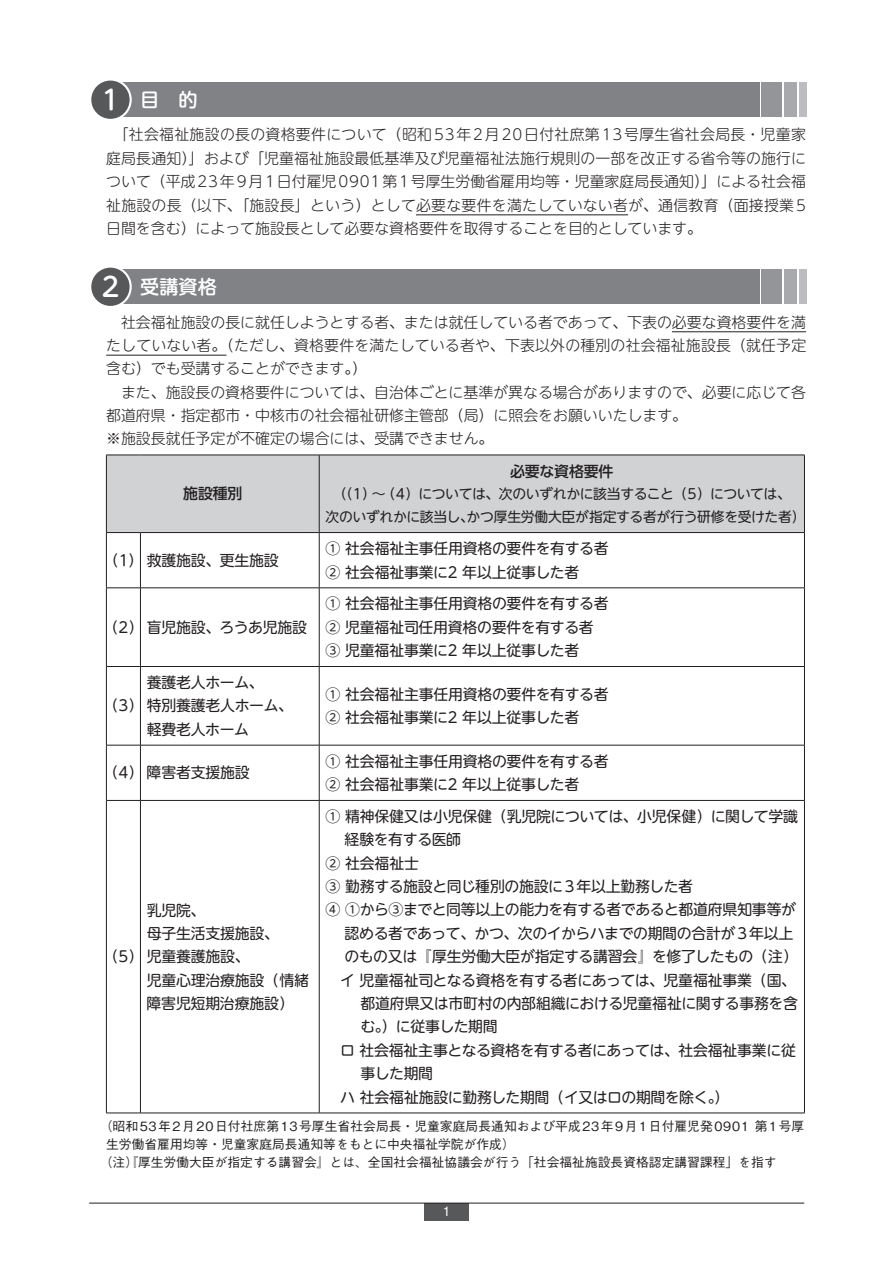
<style>
.page{position:relative;width:895px;height:1264px;background:#fff}
.page>*{position:absolute;margin:0;border:0;box-sizing:border-box;transform-origin:0 0}
.t1{font:500 19.2px "UD Shin M Go Pr 6";color:#fff}
.t2{font:14.85px/23.4px "UD Shin M Go Pr 6";letter-spacing:-.02em;color:#231f20}
.t3{font:300 14.85px/23.4px "UD Shin M Go Pr 6";color:#231f20;text-align:justify}
.t4{font:500 14.85px "UD Shin Go Pr 6";letter-spacing:-.01em;color:#231f20}
.t5{font:13.8px/23.4px "UD Shin M Go Pr 6";letter-spacing:-.025em;color:#231f20;text-align:center}
.t6{font:500 12.75px "Gothic BBB Pr 6";color:#231f20}
.t7{font:500 12.75px "Gothic BBB Pr 6";color:#fff}
.s1{font-size:26.55px}
</style>
<div class="page">
<hr style="left:416px;top:215px;width:211px;height:1px;background:#231f20">
<hr style="left:671px;top:332px;width:134px;height:1px;background:#231f20">
<hr style="left:106px;top:355px;width:120px;height:1px;background:#231f20">
<div style="left:107px;top:456px;width:696px;height:76px;background:#d1d2d4"></div>
<hr style="left:106px;top:455px;width:34px;height:1px;background:#231f20">
<hr style="left:106px;top:455px;width:1px;height:77px;background:#231f20">
<hr style="left:140px;top:455px;width:179px;height:1px;background:#231f20">
<hr style="left:319px;top:455px;width:485px;height:1px;background:#231f20">
<hr style="left:319px;top:455px;width:1px;height:77px;background:#231f20">
<hr style="left:803px;top:455px;width:1px;height:77px;background:#231f20">
<hr style="left:106px;top:532px;width:34px;height:1px;background:#231f20">
<hr style="left:106px;top:533px;width:1px;height:55px;background:#231f20">
<hr style="left:140px;top:532px;width:179px;height:1px;background:#231f20">
<hr style="left:140px;top:533px;width:1px;height:55px;background:#231f20">
<hr style="left:319px;top:532px;width:485px;height:1px;background:#231f20">
<hr style="left:319px;top:533px;width:1px;height:55px;background:#231f20">
<hr style="left:803px;top:533px;width:1px;height:55px;background:#231f20">
<hr style="left:106px;top:588px;width:34px;height:1px;background:#231f20">
<hr style="left:106px;top:588px;width:1px;height:78px;background:#231f20">
<hr style="left:140px;top:588px;width:179px;height:1px;background:#231f20">
<hr style="left:140px;top:588px;width:1px;height:78px;background:#231f20">
<hr style="left:319px;top:588px;width:485px;height:1px;background:#231f20">
<hr style="left:319px;top:588px;width:1px;height:78px;background:#231f20">
<hr style="left:803px;top:588px;width:1px;height:78px;background:#231f20">
<hr style="left:106px;top:666px;width:34px;height:1px;background:#231f20">
<hr style="left:106px;top:667px;width:1px;height:78px;background:#231f20">
<hr style="left:140px;top:666px;width:179px;height:1px;background:#231f20">
<hr style="left:140px;top:667px;width:1px;height:78px;background:#231f20">
<hr style="left:319px;top:666px;width:485px;height:1px;background:#231f20">
<hr style="left:319px;top:667px;width:1px;height:78px;background:#231f20">
<hr style="left:803px;top:667px;width:1px;height:78px;background:#231f20">
<hr style="left:106px;top:745px;width:34px;height:1px;background:#231f20">
<hr style="left:106px;top:745px;width:1px;height:55px;background:#231f20">
<hr style="left:140px;top:745px;width:179px;height:1px;background:#231f20">
<hr style="left:140px;top:745px;width:1px;height:55px;background:#231f20">
<hr style="left:319px;top:745px;width:485px;height:1px;background:#231f20">
<hr style="left:319px;top:745px;width:1px;height:55px;background:#231f20">
<hr style="left:803px;top:745px;width:1px;height:55px;background:#231f20">
<hr style="left:106px;top:800px;width:34px;height:1px;background:#231f20">
<hr style="left:106px;top:801px;width:1px;height:312px;background:#231f20">
<hr style="left:140px;top:800px;width:179px;height:1px;background:#231f20">
<hr style="left:140px;top:801px;width:1px;height:312px;background:#231f20">
<hr style="left:319px;top:800px;width:485px;height:1px;background:#231f20">
<hr style="left:319px;top:801px;width:1px;height:312px;background:#231f20">
<hr style="left:803px;top:801px;width:1px;height:312px;background:#231f20">
<hr style="left:106px;top:1113px;width:34px;height:1px;background:#231f20">
<hr style="left:140px;top:1113px;width:179px;height:1px;background:#231f20">
<hr style="left:319px;top:1113px;width:485px;height:1px;background:#231f20">
<div style="left:110px;top:83px;width:649px;height:34px;background:#808285"></div>
<svg style="left:89px;top:78px;width:43px;height:43px"></svg>
<div style="left:91px;top:81px;width:38px;height:38px;background:#57585a;border-radius:50%"></div>
<div style="left:761px;top:83px;width:20px;height:34px;background:#939598"></div>
<div style="left:783px;top:83px;width:13px;height:34px;background:#a8a9ad"></div>
<div style="left:798px;top:83px;width:8px;height:34px;background:#bcbdc0"></div>
<div style="left:110px;top:270px;width:649px;height:34px;background:#808285"></div>
<svg style="left:89px;top:266px;width:43px;height:42px"></svg>
<div style="left:91px;top:268px;width:38px;height:38px;background:#57585a;border-radius:50%"></div>
<div style="left:761px;top:270px;width:20px;height:34px;background:#939598"></div>
<div style="left:783px;top:270px;width:13px;height:34px;background:#a8a9ad"></div>
<div style="left:798px;top:270px;width:8px;height:34px;background:#bcbdc0"></div>
<div style="left:424px;top:1203px;width:45px;height:17px;background:#57585a"></div>
<hr style="left:89px;top:1203px;width:714px;height:1px;background:#231f20">
<p class="t1" style="left:102px;top:84px;width:97px"><span class="s1">1</span> 目　的</p>
<p class="t3" style="left:106px;top:122px;width:701px;text-indent:7px">「社会福祉施設の長の資格要件について（昭和53年2月20日付社庶第13号厚生省社会局長・児童家庭局長通知）」および「児童福祉施設最低基準及び児童福祉法施行規則の一部を改正する省令等の施行について（平成23年9月1日付雇児0901第1号厚生労働省雇用均等・児童家庭局長通知）」による社会福祉施設の長（以下、「施設長」という）として必要な要件を満たしていない者が、通信教育（面接授業5日間を含む）によって施設長として必要な資格要件を取得することを目的としています。</p>
<p class="t1" style="left:102px;top:271px;width:117px"><span class="s1">2</span> 受講資格</p>
<p class="t3" style="left:106px;top:309px;width:701px;text-align:left">　社会福祉施設の長に就任しようとする者、または就任している者であって、下表の必要な資格要件を満たしていない者。（ただし、資格要件を満たしている者や、下表以外の種別の社会福祉施設長（就任予定含む）でも受講することができます。）<br>　また、施設長の資格要件については、自治体ごとに基準が異なる場合がありますので、必要に応じて各都道府県・指定都市・中核市の社会福祉研修主管部（局）に照会をお願いいたします。<br>※施設長就任予定が不確定の場合には、受講できません。</p>
<p class="t4" style="left:183px;top:482px;width:61px">施設種別</p>
<p class="t4" style="left:510px;top:459px;width:105px">必要な資格要件</p>
<p class="t5" style="left:325px;top:481px;width:481px">（（1）～（4）については、次のいずれかに該当すること（5）については、<br>次のいずれかに該当し、かつ厚生労働大臣が指定する者が行う研修を受けた者）</p>
<p class="t2" style="left:103px;top:548px;width:177px">（1）救護施設、更生施設</p>
<p class="t2" style="left:325px;top:536px;width:284px">① 社会福祉主事任用資格の要件を有する者<br>② 社会福祉事業に2 年以上従事した者</p>
<p class="t2" style="left:103px;top:615px;width:205px">（2）盲児施設、ろうあ児施設</p>
<p class="t2" style="left:147px;top:670px;width:118px">養護老人ホーム、</p>
<p class="t2" style="left:147px;top:717px;width:104px">軽費老人ホーム</p>
<p class="t2" style="left:103px;top:693px;width:191px">（3）特別養護老人ホーム、</p>
<p class="t2" style="left:325px;top:591px;width:284px">① 社会福祉主事任用資格の要件を有する者<br>② 児童福祉司任用資格の要件を有する者<br>③ 児童福祉事業に2 年以上従事した者</p>
<p class="t2" style="left:325px;top:682px;width:284px">① 社会福祉主事任用資格の要件を有する者<br>② 社会福祉事業に2 年以上従事した者</p>
<p class="t2" style="left:103px;top:760px;width:148px">（4）障害者支援施設</p>
<p class="t2" style="left:325px;top:748px;width:284px">① 社会福祉主事任用資格の要件を有する者<br>② 社会福祉事業に2 年以上従事した者</p>
<p class="t2" style="left:147px;top:897px;width:134px">乳児院、<br>母子生活支援施設、</p>
<p class="t2" style="left:146px;top:967px;width:164px">児童心理治療施設（情緒障害児短期治療施設）</p>
<p class="t2" style="left:103px;top:944px;width:148px">（5）児童養護施設、</p>
<p class="t2" style="left:325px;top:804px;width:474px">① 精神保健又は小児保健（乳児院については、小児保健）に関して学識</p>
<p class="t2" style="left:344px;top:827px;width:118px">経験を有する医師</p>
<p class="t2" style="left:325px;top:850px;width:95px">② 社会福祉士</p>
<p class="t2" style="left:325px;top:874px;width:369px">③ 勤務する施設と同じ種別の施設に３年以上勤務した者</p>
<p class="t2" style="left:325px;top:897px;width:472px">④ ①から③までと同等以上の能力を有する者であると都道府県知事等が</p>
<p class="t2" style="left:344px;top:921px;width:450px">認める者であって、かつ、次のイからハまでの期間の合計が３年以上</p>
<p class="t2" style="left:344px;top:944px;width:455px">のもの又は『厚生労働大臣が指定する講習会』を修了したもの（注）</p>
<p class="t2" style="left:325px;top:967px;width:472px">　イ 児童福祉司となる資格を有する者にあっては、児童福祉事業（国、</p>
<p class="t2" style="left:360px;top:991px;width:438px">都道府県又は市町村の内部組織における児童福祉に関する事務を含</p>
<p class="t2" style="left:360px;top:1014px;width:139px">む。）に従事した期間</p>
<p class="t2" style="left:325px;top:1038px;width:471px">　ロ 社会福祉主事となる資格を有する者にあっては、社会福祉事業に従</p>
<p class="t2" style="left:360px;top:1061px;width:74px">事した期間</p>
<p class="t2" style="left:325px;top:1084px;width:412px">　ハ 社会福祉施設に勤務した期間（イ又はロの期間を除く。）　</p>
<p class="t6" style="left:100px;top:1116px;width:705px">（昭和53年2月20日付社庶第13号厚生省社会局長・児童家庭局長通知および平成23年9月1日付雇児発0901 第1号厚</p>
<p class="t6" style="left:106px;top:1134px;width:410px">生労働省雇用均等・児童家庭局長通知等をもとに中央福祉学院が作成）</p>
<p class="t6" style="left:100px;top:1152px;width:678px">（注）『厚生労働大臣が指定する講習会』とは、全国社会福祉協議会が行う「社会福祉施設長資格認定講習課程」を指す</p>
<p class="t7" style="left:442px;top:1201px;width:10px">1</p>
</div>
